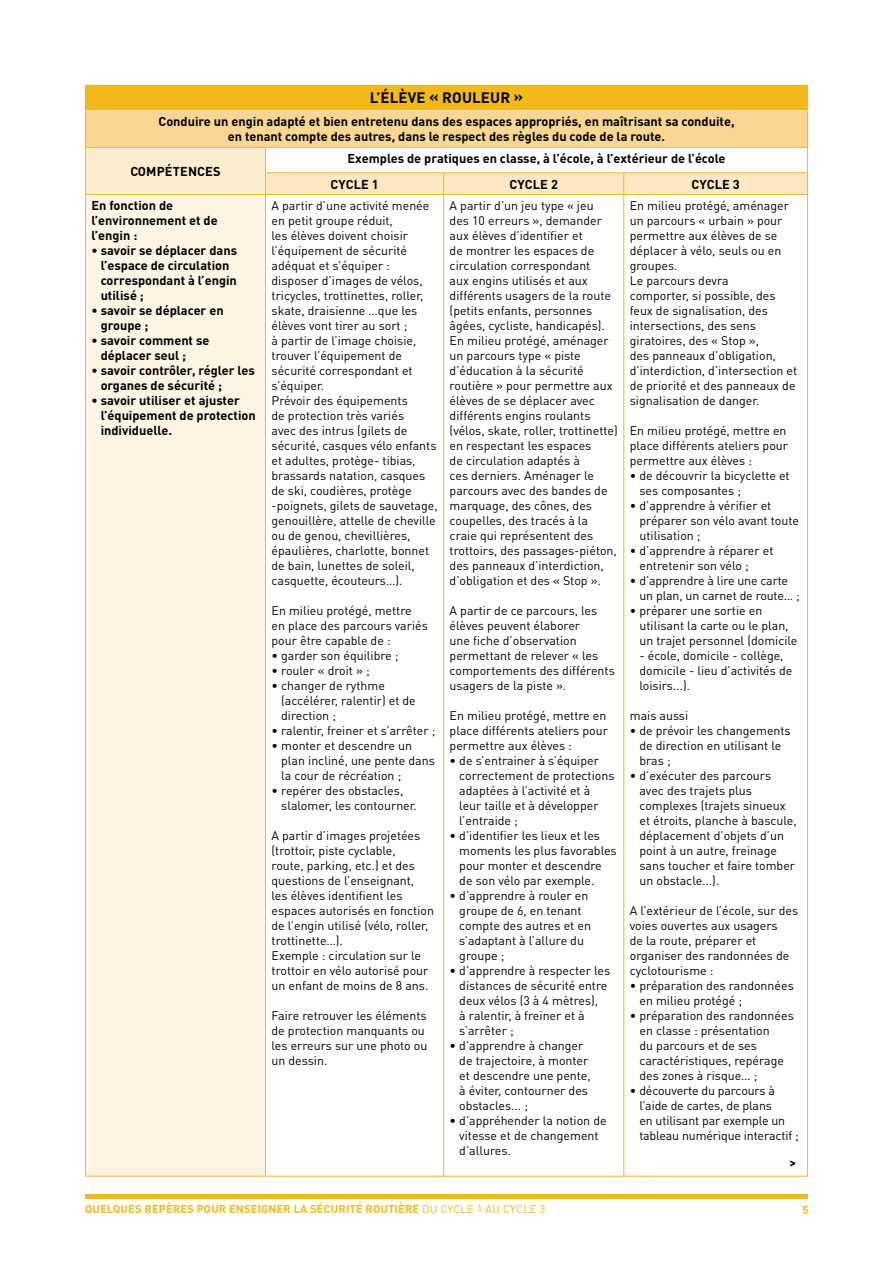
<style>
.page{position:relative;width:893px;height:1263px;background:#fff}
.page>*{position:absolute;margin:0;border:0;box-sizing:border-box;transform-origin:0 0}
.t1{font:700 15px "DIN Pro";letter-spacing:.01em;color:#000}
.t2{font:700 12.75px/15px "DIN Pro";color:#000}
.t3{font:12.3px/15px "DIN Pro";color:#000}
.T2{font:700 12.3px "DIN Pro";color:#000}
.t4{font:700 11.25px "DIN Pro";letter-spacing:.01em;color:#f3b81a}
.s1{font-weight:400}
</style>
<div class="page">
<hr style="left:85px;top:1194px;width:723px;height:4px;background:#f3b81a">
<div style="left:85px;top:85px;width:722px;height:26px;background:#f3b81a"></div>
<div style="left:85px;top:111px;width:722px;height:36px;background:#f9d790"></div>
<div style="left:85px;top:147px;width:181px;height:48px;background:#fcedcf"></div>
<div style="left:85px;top:195px;width:181px;height:981px;background:#fef4e4"></div>
<hr style="left:624px;top:85px;width:184px;height:1px;background:#f3b81a">
<svg style="left:807px;top:86px;width:1px;height:25px"></svg>
<hr style="left:443px;top:195px;width:1px;height:981px;background:#f3b81a">
<hr style="left:807px;top:195px;width:1px;height:981px;background:#f3b81a">
<hr style="left:624px;top:1176px;width:184px;height:1px;background:#f3b81a">
<hr style="left:623px;top:195px;width:1px;height:981px;background:#f3b81a">
<hr style="left:266px;top:1176px;width:178px;height:1px;background:#f3b81a">
<hr style="left:444px;top:1176px;width:180px;height:1px;background:#f3b81a">
<hr style="left:86px;top:110px;width:180px;height:1px;background:#fcedcf">
<hr style="left:266px;top:110px;width:178px;height:1px;background:#fcedcf">
<hr style="left:444px;top:110px;width:180px;height:1px;background:#fcedcf">
<hr style="left:624px;top:110px;width:183px;height:1px;background:#fcedcf">
<hr style="left:85px;top:111px;width:1px;height:36px;background:#f3b81a">
<hr style="left:807px;top:111px;width:1px;height:36px;background:#f3b81a">
<hr style="left:266px;top:147px;width:178px;height:1px;background:#f3b81a">
<hr style="left:444px;top:147px;width:180px;height:1px;background:#f3b81a">
<hr style="left:624px;top:147px;width:184px;height:1px;background:#f3b81a">
<hr style="left:85px;top:195px;width:1px;height:981px;background:#f3b81a">
<hr style="left:265px;top:195px;width:1px;height:981px;background:#f3b81a">
<hr style="left:85px;top:1176px;width:181px;height:1px;background:#f3b81a">
<hr style="left:85px;top:147px;width:181px;height:1px;background:#f3b81a">
<svg style="left:85px;top:148px;width:1px;height:46px"></svg>
<svg style="left:265px;top:148px;width:543px;height:47px"></svg>
<hr style="left:85px;top:194px;width:181px;height:1px;background:#f3b81a">
<p class="t1" style="left:370px;top:88px;width:155px">L’ÉLÈVE « ROULEUR »</p>
<p class="t2" style="left:158px;top:114px;width:578px;text-align:center">Conduire un engin adapté et bien entretenu dans des espaces appropriés, en maîtrisant sa conduite, en tenant compte des autres, dans le respect des règles du code de la route.</p>
<p class="t2" style="left:130px;top:163px;width:92px">COMPÉTENCES</p>
<p class="t2" style="left:348px;top:151px;width:380px">Exemples de pratiques en classe, à l’école, à l’extérieur de l’école</p>
<p class="t2" style="left:330px;top:176px;width:50px">CYCLE 1</p>
<p class="t2" style="left:510px;top:176px;width:50px">CYCLE 2</p>
<p class="t2" style="left:691px;top:176px;width:50px">CYCLE 3</p>
<p class="t2" style="left:91px;top:198px;width:128px">En fonction de l’environnement et de l’engin :</p>
<p class="t2" style="left:101px;top:243px;width:138px;text-indent:-9px">• savoir se déplacer dans l’espace de circulation correspondant à l’engin utilisé ;</p>
<p class="t2" style="left:101px;top:303px;width:125px;text-indent:-9px">• savoir se déplacer en groupe ;</p>
<p class="t2" style="left:101px;top:333px;width:110px;text-indent:-9px">• savoir comment se déplacer seul ;</p>
<p class="t2" style="left:101px;top:363px;width:156px;text-indent:-9px">• savoir contrôler, régler les organes de sécurité ;</p>
<p class="t2" style="left:101px;top:393px;width:157px;text-indent:-9px">• savoir utiliser et ajuster l’équipement de protection individuelle.</p>
<p class="t3" style="left:272px;top:198px;width:159px">A partir d’une activité menée en petit groupe réduit,<br>les élèves doivent choisir l’équipement de sécurité adéquat et s’équiper : disposer d’images de vélos, tricycles, trottinettes, roller, skate, draisienne …que les élèves vont tirer au sort ;<br>à partir de l’image choisie, trouver l’équipement de sécurité correspondant et s’équiper.</p>
<p class="t3" style="left:272px;top:393px;width:168px">Prévoir des équipements<br>de protection très variés<br>avec des intrus (gilets de sécurité, casques vélo enfants et adultes, protège- tibias, brassards natation, casques de ski, coudières, protège -poignets, gilets de sauvetage, genouillère, attelle de cheville ou de genou, chevillières, épaulières, charlotte, bonnet de bain, lunettes de soleil, casquette, écouteurs…).</p>
<p class="t3" style="left:272px;top:603px;width:158px">En milieu protégé, mettre en place des parcours variés pour être capable de :</p>
<p class="t3" style="left:272px;top:648px;width:129px">• garder son équilibre ;</p>
<p class="t3" style="left:272px;top:663px;width:100px">• rouler « droit » ;</p>
<p class="t3" style="left:281px;top:678px;width:136px;text-indent:-10px">• changer de rythme (accélérer, ralentir) et de direction ;</p>
<p class="t3" style="left:272px;top:723px;width:165px">• ralentir, freiner et s’arrêter ;</p>
<p class="t3" style="left:281px;top:738px;width:155px;text-indent:-10px">• monter et descendre un plan incliné, une pente dans la cour de récréation ;</p>
<p class="t3" style="left:281px;top:783px;width:137px;text-indent:-10px">• repérer des obstacles, slalomer, les contourner.</p>
<p class="t3" style="left:272px;top:828px;width:164px">A partir d’images projetées (trottoir, piste cyclable,<br>route, parking, etc.) et des questions de l’enseignant,<br>les élèves identifient les espaces autorisés en fonction de l’engin utilisé (vélo, roller, trottinette…).</p>
<p class="t3" style="left:272px;top:948px;width:158px">Exemple : circulation sur le trottoir en vélo autorisé pour un enfant de moins de 8 ans.</p>
<p class="t3" style="left:272px;top:1008px;width:157px">Faire retrouver les éléments de protection manquants ou les erreurs sur une photo ou un dessin.</p>
<p class="t3" style="left:450px;top:198px;width:163px">A partir d’un jeu type « jeu des 10 erreurs », demander aux élèves d’identifier et<br>de montrer les espaces de circulation correspondant aux engins utilisés et aux différents usagers de la route (petits enfants, personnes âgées, cycliste, handicapés).</p>
<p class="t3" style="left:450px;top:333px;width:170px">En milieu protégé, aménager un parcours type « piste d’éducation à la sécurité routière » pour permettre aux élèves de se déplacer avec différents engins roulants (vélos, skate, roller, trottinette) en respectant les espaces<br>de circulation adaptés à<br>ces derniers. Aménager le parcours avec des bandes de marquage, des cônes, des coupelles, des tracés à la craie qui représentent des trottoirs, des passages-piéton, des panneaux d’interdiction, d’obligation et des « Stop ».</p>
<p class="t3" style="left:450px;top:603px;width:167px">A partir de ce parcours, les élèves peuvent élaborer<br>une fiche d’observation permettant de relever « les comportements des différents usagers de la piste ».</p>
<p class="t3" style="left:450px;top:708px;width:160px">En milieu protégé, mettre en place différents ateliers pour permettre aux élèves :</p>
<p class="t3" style="left:459px;top:753px;width:157px;text-indent:-10px">• de s’entrainer à s’équiper correctement de protections adaptées à l’activité et à leur taille et à développer l’entraide ;</p>
<p class="t3" style="left:459px;top:828px;width:159px;text-indent:-10px">• d’identifier les lieux et les moments les plus favorables pour monter et descendre de son vélo par exemple.</p>
<p class="t3" style="left:459px;top:888px;width:133px;text-indent:-10px">• d’apprendre à rouler en groupe de 6, en tenant compte des autres et en s’adaptant à l’allure du groupe ;</p>
<p class="t3" style="left:459px;top:963px;width:152px;text-indent:-10px">• d’apprendre à respecter les distances de sécurité entre deux vélos (3 à 4 mètres),<br>à ralentir, à freiner et à s’arrêter ;</p>
<p class="t3" style="left:459px;top:1038px;width:133px;text-indent:-10px">• d’apprendre à changer de trajectoire, à monter et descendre une pente, à éviter, contourner des obstacles... ;</p>
<p class="t3" style="left:459px;top:1113px;width:149px;text-indent:-10px">• d’appréhender la notion de vitesse et de changement d’allures.</p>
<p class="t3" style="left:630px;top:198px;width:161px">En milieu protégé, aménager un parcours « urbain » pour permettre aux élèves de se déplacer à vélo, seuls ou en groupes.</p>
<p class="t3" style="left:630px;top:273px;width:169px">Le parcours devra<br>comporter, si possible, des feux de signalisation, des intersections, des sens giratoires, des « Stop »,<br>des panneaux d’obligation, d’interdiction, d’intersection et de priorité et des panneaux de signalisation de danger.</p>
<p class="t3" style="left:630px;top:423px;width:160px">En milieu protégé, mettre en place différents ateliers pour permettre aux élèves :</p>
<p class="t3" style="left:639px;top:468px;width:152px;text-indent:-10px">• de découvrir la bicyclette et ses composantes ;</p>
<p class="t3" style="left:639px;top:498px;width:161px;text-indent:-10px">• d’apprendre à vérifier et préparer son vélo avant toute utilisation ;</p>
<p class="t3" style="left:639px;top:543px;width:135px;text-indent:-10px">• d’apprendre à réparer et entretenir son vélo ;</p>
<p class="t3" style="left:639px;top:573px;width:162px;text-indent:-10px">• d’apprendre à lire une carte un plan, un carnet de route… ;</p>
<p class="t3" style="left:639px;top:603px;width:160px;text-indent:-10px">• préparer une sortie en utilisant la carte ou le plan, un trajet personnel (domicile</p>
<p class="t3" style="left:639px;top:648px;width:154px">- école, domicile - collège, domicile - lieu d’activités de loisirs...).</p>
<p class="t3" style="left:630px;top:708px;width:60px">mais aussi</p>
<p class="t3" style="left:639px;top:723px;width:153px;text-indent:-10px">• de prévoir les changements de direction en utilisant le bras ;</p>
<p class="t3" style="left:639px;top:768px;width:159px;text-indent:-10px">• d’exécuter des parcours avec des trajets plus complexes (trajets sinueux et étroits, planche à bascule, déplacement d’objets d’un point à un autre, freinage sans toucher et faire tomber un obstacle...).</p>
<p class="t3" style="left:630px;top:903px;width:170px">A l’extérieur de l’école, sur des voies ouvertes aux usagers<br>de la route, préparer et organiser des randonnées de cyclotourisme :</p>
<p class="t3" style="left:639px;top:978px;width:156px;text-indent:-10px">• préparation des randonnées en milieu protégé ;</p>
<p class="t3" style="left:639px;top:1008px;width:156px;text-indent:-10px">• préparation des randonnées en classe : présentation<br>du parcours et de ses caractéristiques, repérage des zones à risque… ;</p>
<p class="t3" style="left:639px;top:1083px;width:161px;text-indent:-10px">• découverte du parcours à l’aide de cartes, de plans<br>en utilisant par exemple un tableau numérique interactif ;</p>
<p class="T2" style="left:790px;top:1154px;width:8px">&gt;</p>
<p class="t4" style="left:85px;top:1201px;width:462px">QUELQUES REPÈRES POUR ENSEIGNER LA SÉCURITÉ ROUTIÈRE <span class="s1">DU CYCLE 1 AU CYCLE 3</span></p>
<p class="t4" style="left:802px;top:1202px;width:8px">5</p>
</div>
